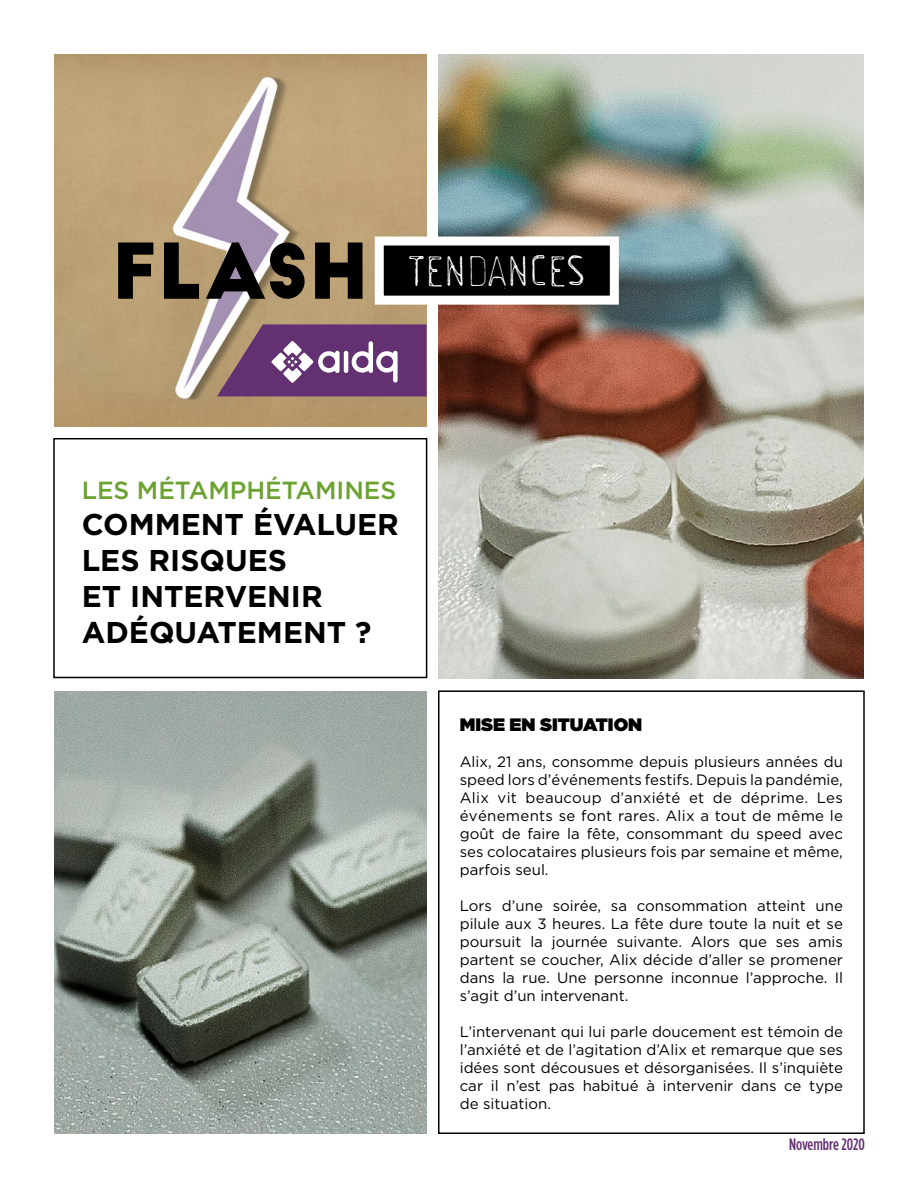
<style>
.page{position:relative;width:918px;height:1188px;background:#fff}
.page>*{position:absolute;margin:0;border:0;box-sizing:border-box;transform-origin:0 0}
.t1{font:75px "Big John";color:#000}
.t2{font:42px "Alpha Ruler";color:#fff}
.t3{font:700 30px/36px "Gotham HTF";color:#000}
.t4{font:500 24.75px "Gotham HTF";color:#6ba230}
.t5{font:900 18px "Gotham HTF";color:#000}
.t6{font:500 condensed 16.5px "Gotham HTF";color:#633172}
.t7{font:15px/18px "Gotham HTF";color:#000;text-align:justify}
</style>
<div class="page">
<img style="left:439px;top:54px;width:425px;height:624px">
<img style="left:54px;top:54px;width:373px;height:373px">
<div style="left:53px;top:438px;width:374px;height:240px;border:2px solid #000"></div>
<div style="left:379px;top:241px;width:235px;height:59px;background:#000"></div>
<div style="left:375px;top:237px;width:244px;height:68px;border:9px solid #fff"></div>
<img style="left:54px;top:691px;width:373px;height:443px">
<div style="left:438px;top:690px;width:427px;height:444px;border:2px solid #000"></div>
<svg style="left:217px;top:324px;width:210px;height:72px;background:#7d5482"></svg>
<hr style="left:344px;top:351px;width:4px;height:22px;background:#fff;border-radius:2px">
<h1 class="t1" style="left:112px;top:238px;width:257px">FLASH</h1>
<h2 class="t2" style="left:408px;top:246px;width:179px">TENDANCES</h2>
<h3 class="t4" style="left:82px;top:476px;width:316px">LES MÉTAMPHÉTAMINES</h3>
<h3 class="t3" style="left:82px;top:505px;width:319px">COMMENT ÉVALUER<br>LES RISQUES<br>ET INTERVENIR<br>ADÉQUATEMENT ?</h3>
<p class="t5" style="left:460px;top:714px;width:184px">MISE EN SITUATION</p>
<p class="t7" style="left:460px;top:752px;width:385px">Alix, 21 ans, consomme depuis plusieurs années du speed lors d’événements festifs. Depuis la pandémie, Alix vit beaucoup d’anxiété et de déprime. Les événements se font rares. Alix a tout de même le goût de faire la fête, consommant du speed avec ses colocataires plusieurs fois par semaine et même, parfois seul.</p>
<p class="t7" style="left:460px;top:896px;width:385px">Lors d’une soirée, sa consommation atteint une pilule aux 3 heures. La fête dure toute la nuit et se poursuit la journée suivante. Alors que ses amis partent se coucher, Alix décide d’aller se promener dans la rue. Une personne inconnue l’approche. Il s’agit d’un intervenant.</p>
<p class="t7" style="left:460px;top:1022px;width:385px">L’intervenant qui lui parle doucement est témoin de l’anxiété et de l’agitation d’Alix et remarque que ses idées sont décousues et désorganisées. Il s’inquiète car il n’est pas habitué à intervenir dans ce type de situation.</p>
<p class="t6" style="left:789px;top:1135px;width:77px">Novembre 2020</p>
</div>
